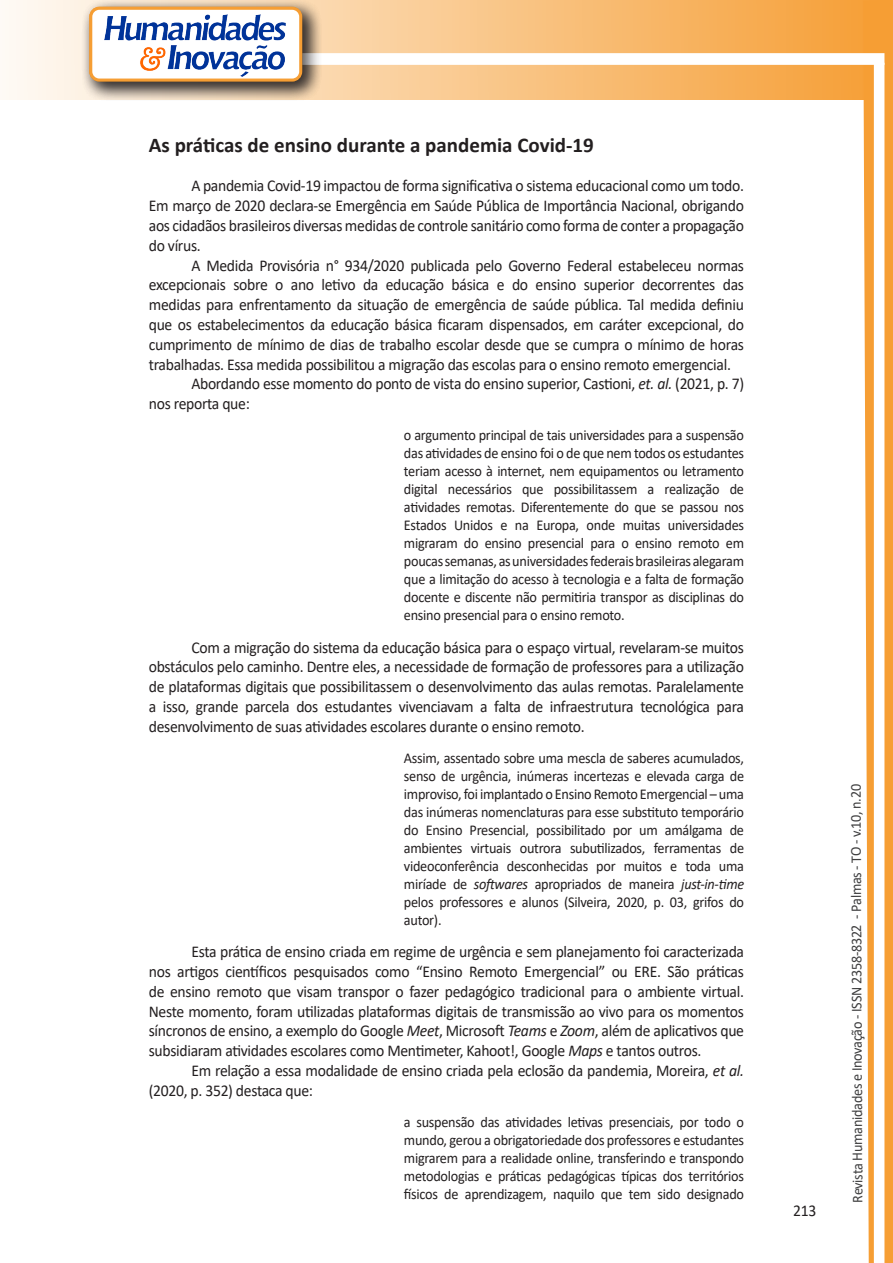
<style>
.page{position:relative;width:893px;height:1263px;background:#fff}
.page>*{position:absolute;margin:0;border:0;box-sizing:border-box;transform-origin:0 0}
.Titulo_2{font:700 21px "Calibri";color:#231f20}
.texto{font:16.5px/19.8px "Calibri";letter-spacing:-.02em;color:#231f20;text-align:justify;scale:.95 1}
.citacao{font:15px/18px "Calibri";letter-spacing:-.02em;color:#231f20;text-align:justify;scale:.95 1}
.t1{font:15px "Calibri";letter-spacing:-.025em;color:#3e3e3f;scale:.95 1}
.s1{font-style:italic}
</style>
<div class="page">
<svg style="left:5px;top:0;width:858px;height:100px;background:#f9c484"></svg>
<div style="left:302px;top:53px;width:582px;height:12px;background:#fff;border:2px solid #fff"></div>
<svg style="left:863px;top:0;width:30px;height:1263px"></svg>
<div style="left:81px;top:0;width:241px;height:102px;background:#231f20;opacity:.75"></div>
<div style="left:91px;top:8px;width:210px;height:72px;background:#fff;border-radius:9px"></div>
<img style="left:104px;top:14px;width:181px;height:62px">
<div style="left:89px;top:7px;width:213px;height:75px;border:3px solid #f69e34;border-radius:9px"></div>
<p class="Titulo_2" style="left:149px;top:130px;width:446px">As práticas de ensino durante a pandemia Covid-19</p>
<p class="texto" style="left:149px;top:176px;width:628px;text-indent:43px">A pandemia Covid-19 impactou de forma significativa o sistema educacional como um todo.<br>Em março de 2020 declara-se Emergência em Saúde Pública de Importância Nacional, obrigando aos cidadãos brasileiros diversas medidas de controle sanitário como forma de conter a propagação do vírus.</p>
<p class="texto" style="left:149px;top:255px;width:628px;text-indent:43px">A Medida Provisória n° 934/2020 publicada pelo Governo Federal estabeleceu normas excepcionais sobre o ano letivo da educação básica e do ensino superior decorrentes das medidas para enfrentamento da situação de emergência de saúde pública. Tal medida definiu que os estabelecimentos da educação básica ficaram dispensados, em caráter excepcional, do cumprimento de mínimo de dias de trabalho escolar desde que se cumpra o mínimo de horas trabalhadas. Essa medida possibilitou a migração das escolas para o ensino remoto emergencial.</p>
<p class="texto" style="left:149px;top:374px;width:628px;text-indent:43px">Abordando esse momento do ponto de vista do ensino superior, Castioni, <span class="s1">et. al.</span> (2021, p. 7) nos reporta que:</p>
<p class="citacao" style="left:404px;top:426px;width:360px">o argumento principal de tais universidades para a suspensão das atividades de ensino foi o de que nem todos os estudantes teriam acesso à internet, nem equipamentos ou letramento digital necessários que possibilitassem a realização de atividades remotas. Diferentemente do que se passou nos Estados Unidos e na Europa, onde muitas universidades migraram do ensino presencial para o ensino remoto em poucas semanas, as universidades federais brasileiras alegaram que a limitação do acesso à tecnologia e a falta de formação docente e discente não permitiria transpor as disciplinas do ensino presencial para o ensino remoto.</p>
<p class="texto" style="left:149px;top:637px;width:628px;text-indent:43px">Com a migração do sistema da educação básica para o espaço virtual, revelaram-se muitos obstáculos pelo caminho. Dentre eles, a necessidade de formação de professores para a utilização de plataformas digitais que possibilitassem o desenvolvimento das aulas remotas. Paralelamente a isso, grande parcela dos estudantes vivenciavam a falta de infraestrutura tecnológica para desenvolvimento de suas atividades escolares durante o ensino remoto.</p>
<p class="citacao" style="left:404px;top:748px;width:360px">Assim, assentado sobre uma mescla de saberes acumulados, senso de urgência, inúmeras incertezas e elevada carga de improviso, foi implantado o Ensino Remoto Emergencial – uma das inúmeras nomenclaturas para esse substituto temporário do Ensino Presencial, possibilitado por um amálgama de ambientes virtuais outrora subutilizados, ferramentas de videoconferência desconhecidas por muitos e toda uma miríade de <span class="s1">softwares</span> apropriados de maneira <span class="s1">just-in-time </span>pelos professores e alunos (Silveira, 2020, p. 03, grifos do autor).</p>
<p class="texto" style="left:149px;top:941px;width:628px;text-indent:43px">Esta prática de ensino criada em regime de urgência e sem planejamento foi caracterizada nos artigos científicos pesquisados como “Ensino Remoto Emergencial” ou ERE. São práticas de ensino remoto que visam transpor o fazer pedagógico tradicional para o ambiente virtual.<br>Neste momento, foram utilizadas plataformas digitais de transmissão ao vivo para os momentos síncronos de ensino, a exemplo do Google <span class="s1">Meet</span>, Microsoft <span class="s1">Teams</span> e <span class="s1">Zoom</span>, além de aplicativos que subsidiaram atividades escolares como Mentimeter, Kahoot!, Google <span class="s1">Maps</span> e tantos outros.</p>
<p class="texto" style="left:149px;top:1060px;width:628px;text-indent:43px">Em relação a essa modalidade de ensino criada pela eclosão da pandemia, Moreira, <span class="s1">et al. </span>(2020, p. 352) destaca que:</p>
<p class="citacao" style="left:404px;top:1112px;width:359px">a suspensão das atividades letivas presenciais, por todo o mundo, gerou a obrigatoriedade dos professores e estudantes migrarem para a realidade online, transferindo e transpondo metodologias e práticas pedagógicas típicas dos territórios físicos de aprendizagem, naquilo que tem sido designado</p>
<p class="texto" style="left:793px;top:1200px;width:26px">213</p>
<p class="t1" style="left:846px;top:1203px;width:442px;rotate:-90deg">Revista Humanidades e Inovação - ISSN 2358-8322 - Palmas - TO - v.10, n.20</p>
</div>
